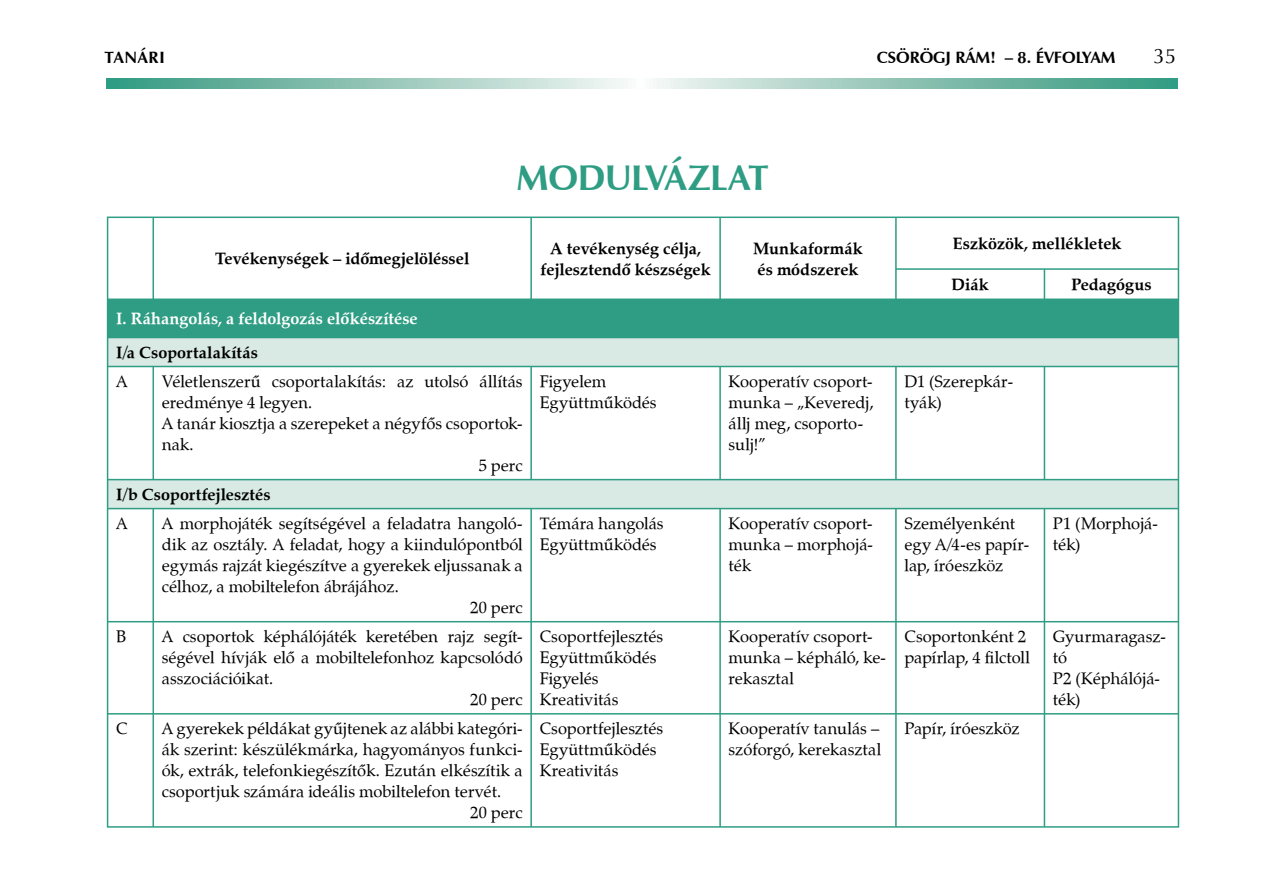
<style>
.page{position:relative;width:1263px;height:893px;background:#fff}
.page>*{position:absolute;margin:0;border:0;box-sizing:border-box;transform-origin:0 0}
.t1{font:700 36px "Zapf Humanist 601 PFL";letter-spacing:-.015em;color:#2e9d83}
.t2{font:21px "Zapf Humanist 601 PFL";color:#000}
.t3{font:16.5px/21px "Zapf Calligraphic 801 PFL";color:#000}
.t4{font:700 16.5px/21px "Zapf Calligraphic 801 PFL";color:#000;text-align:center}
.t5{font:700 16.5px "Zapf Calligraphic 801 PFL";color:#fff}
.t6{font:700 16.5px "Zapf Humanist 601 PFL";color:#000}
</style>
<div class="page">
<svg style="left:106px;top:78px;width:1072px;height:11px;background:#92c6b7"></svg>
<div style="left:108px;top:299px;width:1070px;height:39px;background:#2e9d83"></div>
<svg style="left:108px;top:338px;width:1070px;height:170px"></svg>
<hr style="left:107px;top:217px;width:46px;height:1px;background:#2e9d83">
<hr style="left:107px;top:218px;width:1px;height:51px;background:#2e9d83">
<hr style="left:153px;top:217px;width:378px;height:1px;background:#2e9d83">
<hr style="left:153px;top:218px;width:1px;height:51px;background:#2e9d83">
<hr style="left:531px;top:217px;width:189px;height:1px;background:#2e9d83">
<hr style="left:530px;top:218px;width:2px;height:51px;background:#2e9d83">
<hr style="left:720px;top:217px;width:176px;height:1px;background:#2e9d83">
<hr style="left:719px;top:218px;width:2px;height:51px;background:#2e9d83">
<svg style="left:107px;top:269px;width:1px;height:29px"></svg>
<svg style="left:153px;top:269px;width:1px;height:29px"></svg>
<hr style="left:530px;top:269px;width:2px;height:29px;background:#2e9d83">
<hr style="left:719px;top:269px;width:2px;height:29px;background:#2e9d83">
<hr style="left:896px;top:217px;width:148px;height:1px;background:#2e9d83">
<hr style="left:895px;top:218px;width:2px;height:50px;background:#2e9d83">
<hr style="left:1044px;top:217px;width:135px;height:1px;background:#2e9d83">
<hr style="left:1178px;top:218px;width:1px;height:50px;background:#2e9d83">
<hr style="left:895px;top:268px;width:149px;height:2px;background:#2e9d83">
<hr style="left:895px;top:270px;width:2px;height:28px;background:#2e9d83">
<hr style="left:1044px;top:268px;width:135px;height:2px;background:#2e9d83">
<svg style="left:1044px;top:270px;width:1px;height:28px"></svg>
<svg style="left:1178px;top:270px;width:1px;height:28px"></svg>
<hr style="left:107px;top:298px;width:46px;height:2px;background:#2e9d83">
<hr style="left:107px;top:300px;width:1px;height:37px;background:#2e9d83">
<hr style="left:153px;top:298px;width:1026px;height:2px;background:#2e9d83">
<hr style="left:1178px;top:300px;width:1px;height:37px;background:#2e9d83">
<hr style="left:107px;top:337px;width:46px;height:1px;background:#2e9d83">
<svg style="left:107px;top:338px;width:1px;height:28px"></svg>
<hr style="left:153px;top:337px;width:1026px;height:1px;background:#2e9d83">
<svg style="left:1178px;top:338px;width:1px;height:28px"></svg>
<hr style="left:107px;top:366px;width:46px;height:1px;background:#2e9d83">
<hr style="left:107px;top:367px;width:1px;height:112px;background:#2e9d83">
<hr style="left:153px;top:366px;width:378px;height:1px;background:#2e9d83">
<hr style="left:153px;top:367px;width:1px;height:112px;background:#2e9d83">
<hr style="left:531px;top:366px;width:189px;height:1px;background:#2e9d83">
<hr style="left:530px;top:367px;width:2px;height:112px;background:#2e9d83">
<hr style="left:720px;top:366px;width:176px;height:1px;background:#2e9d83">
<hr style="left:719px;top:367px;width:2px;height:112px;background:#2e9d83">
<hr style="left:896px;top:366px;width:148px;height:1px;background:#2e9d83">
<hr style="left:895px;top:367px;width:2px;height:112px;background:#2e9d83">
<hr style="left:1044px;top:366px;width:135px;height:1px;background:#2e9d83">
<hr style="left:1044px;top:367px;width:1px;height:112px;background:#2e9d83">
<hr style="left:1178px;top:367px;width:1px;height:112px;background:#2e9d83">
<hr style="left:107px;top:479px;width:46px;height:1px;background:#2e9d83">
<svg style="left:107px;top:480px;width:1px;height:28px"></svg>
<hr style="left:153px;top:479px;width:1026px;height:1px;background:#2e9d83">
<svg style="left:1178px;top:480px;width:1px;height:28px"></svg>
<hr style="left:107px;top:508px;width:46px;height:1px;background:#2e9d83">
<hr style="left:107px;top:509px;width:1px;height:112px;background:#2e9d83">
<hr style="left:153px;top:508px;width:378px;height:1px;background:#2e9d83">
<hr style="left:153px;top:509px;width:1px;height:112px;background:#2e9d83">
<hr style="left:531px;top:508px;width:189px;height:1px;background:#2e9d83">
<hr style="left:530px;top:509px;width:2px;height:112px;background:#2e9d83">
<hr style="left:720px;top:508px;width:176px;height:1px;background:#2e9d83">
<hr style="left:719px;top:509px;width:2px;height:112px;background:#2e9d83">
<hr style="left:896px;top:508px;width:148px;height:1px;background:#2e9d83">
<hr style="left:895px;top:509px;width:2px;height:112px;background:#2e9d83">
<hr style="left:1044px;top:508px;width:135px;height:1px;background:#2e9d83">
<hr style="left:1044px;top:509px;width:1px;height:112px;background:#2e9d83">
<hr style="left:1178px;top:509px;width:1px;height:112px;background:#2e9d83">
<hr style="left:107px;top:621px;width:46px;height:1px;background:#2e9d83">
<hr style="left:107px;top:622px;width:1px;height:91px;background:#2e9d83">
<hr style="left:153px;top:621px;width:378px;height:1px;background:#2e9d83">
<hr style="left:153px;top:622px;width:1px;height:91px;background:#2e9d83">
<hr style="left:531px;top:621px;width:189px;height:1px;background:#2e9d83">
<hr style="left:530px;top:622px;width:2px;height:91px;background:#2e9d83">
<hr style="left:720px;top:621px;width:176px;height:1px;background:#2e9d83">
<hr style="left:719px;top:622px;width:2px;height:91px;background:#2e9d83">
<hr style="left:896px;top:621px;width:148px;height:1px;background:#2e9d83">
<hr style="left:895px;top:622px;width:2px;height:91px;background:#2e9d83">
<hr style="left:1044px;top:621px;width:135px;height:1px;background:#2e9d83">
<hr style="left:1044px;top:622px;width:1px;height:91px;background:#2e9d83">
<hr style="left:1178px;top:622px;width:1px;height:91px;background:#2e9d83">
<hr style="left:107px;top:713px;width:46px;height:1px;background:#2e9d83">
<hr style="left:107px;top:714px;width:1px;height:112px;background:#2e9d83">
<hr style="left:153px;top:713px;width:378px;height:1px;background:#2e9d83">
<hr style="left:153px;top:714px;width:1px;height:112px;background:#2e9d83">
<hr style="left:531px;top:713px;width:189px;height:1px;background:#2e9d83">
<hr style="left:530px;top:714px;width:2px;height:112px;background:#2e9d83">
<hr style="left:720px;top:713px;width:176px;height:1px;background:#2e9d83">
<hr style="left:719px;top:714px;width:2px;height:112px;background:#2e9d83">
<hr style="left:896px;top:713px;width:148px;height:1px;background:#2e9d83">
<hr style="left:895px;top:714px;width:2px;height:112px;background:#2e9d83">
<hr style="left:1044px;top:713px;width:135px;height:1px;background:#2e9d83">
<hr style="left:1044px;top:714px;width:1px;height:112px;background:#2e9d83">
<hr style="left:1178px;top:714px;width:1px;height:112px;background:#2e9d83">
<hr style="left:107px;top:826px;width:1072px;height:2px;background:#2e9d83">
<p class="t6" style="left:105px;top:50px;width:62px">TANÁRI</p>
<p class="t6" style="left:877px;top:50px;width:240px">CSÖRÖGJ RÁM! – 8. ÉVFOLYAM</p>
<p class="t2" style="left:1153px;top:47px;width:25px">35</p>
<h1 class="t1" style="left:516px;top:163px;width:254px">MODULVÁZLAT</h1>
<p class="t4" style="left:215px;top:250px;width:256px">Tevékenységek – időmegjelöléssel</p>
<p class="t4" style="left:540px;top:239px;width:172px">A tevékenység célja, fejlesztendő készségek</p>
<p class="t4" style="left:753px;top:239px;width:111px;text-align:left">Munkaformák és módszerek</p>
<p class="t4" style="left:953px;top:235px;width:170px">Eszközök, mellékletek</p>
<p class="t4" style="left:951px;top:276px;width:39px">Diák</p>
<p class="t4" style="left:1071px;top:276px;width:82px">Pedagógus</p>
<p class="t5" style="left:116px;top:312px;width:303px">I. Ráhangolás, a feldolgozás előkészítése</p>
<p class="t4" style="left:116px;top:344px;width:143px">I/a Csoportalakítás</p>
<p class="t3" style="left:116px;top:373px;width:13px">A</p>
<p class="t3" style="left:162px;top:373px;width:362px">Véletlenszerű csoportalakítás: az utolsó állítás</p>
<p class="t3" style="left:162px;top:394px;width:152px">eredménye 4 legyen.</p>
<p class="t3" style="left:162px;top:415px;width:362px">A tanár kiosztja a szerepeket a négyfős csoportok-</p>
<p class="t3" style="left:162px;top:436px;width:33px">nak.</p>
<p class="t3" style="left:479px;top:457px;width:45px">5 perc</p>
<p class="t3" style="left:540px;top:373px;width:118px">Figyelem<br>Együttműködés</p>
<p class="t3" style="left:729px;top:373px;width:146px">Kooperatív csoport&shy;munka – „Keveredj, állj meg, csoporto&shy;sulj!”</p>
<p class="t3" style="left:904px;top:373px;width:110px">D1 (Szerepkár&shy;tyák)</p>
<p class="t4" style="left:116px;top:486px;width:156px">I/b Csoportfejlesztés</p>
<p class="t3" style="left:116px;top:515px;width:13px">A</p>
<p class="t3" style="left:162px;top:515px;width:362px">A morphojáték segítségével a feladatra hangoló-</p>
<p class="t3" style="left:162px;top:536px;width:362px">dik az osztály. A feladat, hogy a kiindulópontból</p>
<p class="t3" style="left:162px;top:557px;width:362px">egymás rajzát kiegészítve a gyerekek eljussanak a</p>
<p class="t3" style="left:162px;top:578px;width:238px">célhoz, a mobiltelefon ábrájához.</p>
<p class="t3" style="left:470px;top:599px;width:54px">20 perc</p>
<p class="t3" style="left:116px;top:628px;width:12px">B</p>
<p class="t3" style="left:162px;top:628px;width:362px">A csoportok képhálójáték keretében rajz segít-</p>
<p class="t3" style="left:162px;top:649px;width:362px">ségével hívják elő a mobiltelefonhoz kapcsolódó</p>
<p class="t3" style="left:162px;top:670px;width:113px">asszociációikat.</p>
<p class="t3" style="left:470px;top:691px;width:54px">20 perc</p>
<p class="t3" style="left:116px;top:720px;width:13px">C</p>
<p class="t3" style="left:162px;top:720px;width:362px">A gyerekek példákat gyűjtenek az alábbi kategóri-</p>
<p class="t3" style="left:162px;top:741px;width:362px">ák szerint: készülékmárka, hagyományos funkci-</p>
<p class="t3" style="left:162px;top:762px;width:362px">ók, extrák, telefonkiegészítők. Ezután elkészítik a</p>
<p class="t3" style="left:162px;top:783px;width:341px">csoportjuk számára ideális mobiltelefon tervét.</p>
<p class="t3" style="left:470px;top:804px;width:54px">20 perc</p>
<p class="t3" style="left:540px;top:515px;width:126px">Témára hangolás<br>Együttműködés</p>
<p class="t3" style="left:729px;top:515px;width:146px;text-align:justify">Kooperatív csoport&shy;munka – morphojá&shy;ték</p>
<p class="t3" style="left:904px;top:515px;width:126px">Személyenként egy A/4-es papír&shy;lap, íróeszköz</p>
<p class="t3" style="left:1053px;top:515px;width:106px">P1 (Morphojá&shy;ték)</p>
<p class="t3" style="left:540px;top:628px;width:125px">Csoportfejlesztés<br>Együttműködés<br>Figyelés<br>Kreativitás</p>
<p class="t3" style="left:729px;top:628px;width:159px">Kooperatív csoport&shy;munka – képháló, ke&shy;rekasztal</p>
<p class="t3" style="left:904px;top:628px;width:127px">Csoportonként 2 papírlap, 4 filctoll</p>
<p class="t3" style="left:1053px;top:628px;width:115px">Gyurmaragasz&shy;tó<br>P2 (Képhálójá&shy;ték)</p>
<p class="t3" style="left:540px;top:720px;width:125px">Csoportfejlesztés<br>Együttműködés<br>Kreativitás</p>
<p class="t3" style="left:729px;top:720px;width:154px">Kooperatív tanulás – szóforgó, kerekasztal</p>
<p class="t3" style="left:904px;top:720px;width:117px">Papír, íróeszköz</p>
</div>
